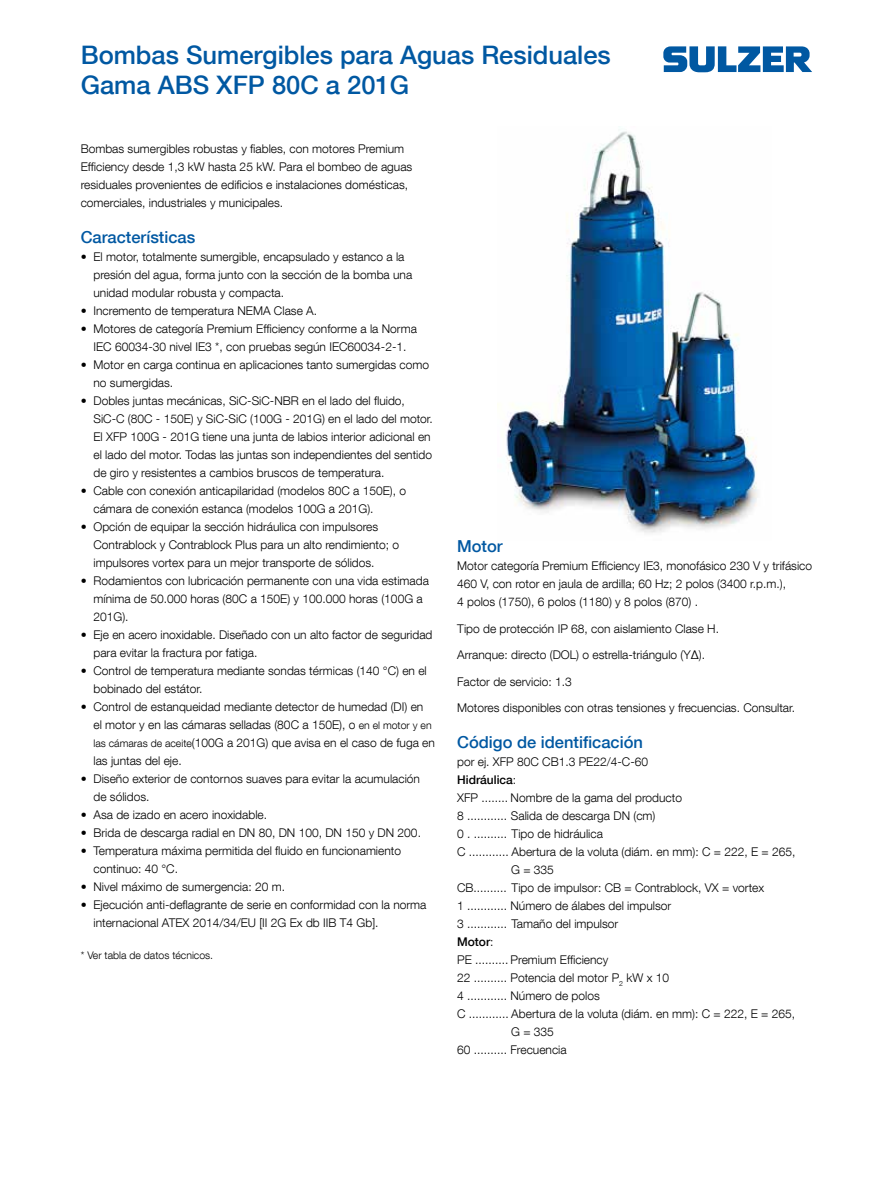
<style>
.page{position:relative;width:893px;height:1191px;background:#fff}
.page>*{position:absolute;margin:0;border:0;box-sizing:border-box;transform-origin:0 0}
.t1{font:500 25.5px/30px "Helvetica Neue LT Com";color:#0058a2}
.t2{font:500 16.5px "Helvetica Neue LT Com";color:#0058a2}
.t3{font:300 12px/18px "Helvetica Neue LT Com";color:#000}
.t4{font:500 12px "Helvetica Neue LT Com";color:#000}
.t5{font:300 10.5px "Helvetica Neue LT Com";color:#000}
.s1{font-size:10.5px}
.s2{font-weight:300}
</style>
<div class="page">
<svg style="left:663px;top:46px;width:149px;height:26px"></svg>
<img style="left:498px;top:131px;width:260px;height:402px">
<h1 class="t1" style="left:81px;top:40px;width:532px">Bombas Sumergibles para Aguas Residuales<br>Gama ABS XFP 80C a 201G</h1>
<p class="t3" style="left:81px;top:139px;width:333px">Bombas sumergibles robustas y fiables, con motores Premium Efficiency desde 1,3 kW hasta 25 kW. Para el bombeo de aguas residuales provenientes de edificios e instalaciones domésticas, comerciales, industriales y municipales.</p>
<h2 class="t2" style="left:81px;top:227px;width:116px">Características</h2>
<p class="t3" style="left:93px;top:247px;width:320px;text-indent:-13px">• El motor, totalmente sumergible, encapsulado y estanco a la presión del agua, forma junto con la sección de la bomba una unidad modular robusta y compacta.</p>
<p class="t3" style="left:81px;top:301px;width:238px">• Incremento de temperatura NEMA Clase A.</p>
<p class="t3" style="left:81px;top:319px;width:338px;text-align:center">• Motores de categoría Premium Efficiency conforme a la Norma<br>IEC 60034-30 nivel IE3 *, con pruebas según IEC60034-2-1.</p>
<p class="t3" style="left:93px;top:355px;width:337px;text-indent:-13px">• Motor en carga continua en aplicaciones tanto sumergidas como no sumergidas.</p>
<p class="t3" style="left:93px;top:391px;width:341px;text-indent:-13px">• Dobles juntas mecánicas, SiC-SiC-NBR en el lado del fluido, SiC-C (80C - 150E) y SiC-SiC (100G - 201G) en el lado del motor.<br>El XFP 100G - 201G tiene una junta de labios interior adicional en el lado del motor. Todas las juntas son independientes del sentido de giro y resistentes a cambios bruscos de temperatura.</p>
<p class="t3" style="left:93px;top:481px;width:314px;text-indent:-13px">• Cable con conexión anticapilaridad (modelos 80C a 150E), o cámara de conexión estanca (modelos 100G a 201G).</p>
<p class="t3" style="left:93px;top:517px;width:307px;text-indent:-13px">• Opción de equipar la sección hidráulica con impulsores<br>Contrablock y Contrablock Plus para un alto rendimiento; o impulsores vortex para un mejor transporte de sólidos.</p>
<p class="t3" style="left:93px;top:571px;width:337px;text-indent:-13px">• Rodamientos con lubricación permanente con una vida estimada mínima de 50.000 horas (80C a 150E) y 100.000 horas (100G a<br>201G).</p>
<p class="t3" style="left:93px;top:625px;width:341px;text-indent:-13px">• Eje en acero inoxidable. Diseñado con un alto factor de seguridad para evitar la fractura por fatiga.</p>
<p class="t3" style="left:93px;top:661px;width:335px;text-indent:-13px">• Control de temperatura mediante sondas térmicas (140 °C) en el bobinado del estátor.</p>
<p class="t3" style="left:93px;top:697px;width:343px;text-indent:-13px">• Control de estanqueidad mediante detector de humedad (DI) en<br>el motor y en las cámaras selladas (80C a 150E), o <span class="s1">en el motor y en las cámaras de aceite</span>(100G a 201G) que avisa en el caso de fuga en las juntas del eje.</p>
<p class="t3" style="left:93px;top:769px;width:328px;text-indent:-13px">• Diseño exterior de contornos suaves para evitar la acumulación de sólidos.</p>
<p class="t3" style="left:81px;top:805px;width:188px">• Asa de izado en acero inoxidable.</p>
<p class="t3" style="left:81px;top:823px;width:342px">• Brida de descarga radial en DN 80, DN 100, DN 150 y DN 200.</p>
<p class="t3" style="left:93px;top:841px;width:309px;text-indent:-13px">• Temperatura máxima permitida del fluido en funcionamiento continuo: 40 °C.</p>
<p class="t3" style="left:81px;top:877px;width:206px">• Nivel máximo de sumergencia: 20 m.</p>
<p class="t3" style="left:93px;top:895px;width:334px;text-indent:-13px">• Ejecución anti-deflagrante de serie en conformidad con la norma internacional ATEX 2014/34/EU [II 2G Ex db IIB T4 Gb].</p>
<p class="t5" style="left:81px;top:948px;width:134px">* Ver tabla de datos técnicos.</p>
<h2 class="t2" style="left:457px;top:536px;width:47px">Motor</h2>
<p class="t3" style="left:457px;top:557px;width:357px">Motor categoría Premium Efficiency IE3, monofásico 230 V y trifásico<br>460 V, con rotor en jaula de ardilla; 60 Hz; 2 polos (3400 r.p.m.),<br>4 polos (1750), 6 polos (1180) y 8 polos (870) .</p>
<p class="t3" style="left:457px;top:619px;width:263px">Tipo de protección IP 68, con aislamiento Clase H.</p>
<p class="t3" style="left:457px;top:646px;width:249px">Arranque: directo (DOL) o estrella-triángulo (YΔ).</p>
<p class="t3" style="left:457px;top:672px;width:116px">Factor de servicio: 1.3</p>
<p class="t3" style="left:457px;top:699px;width:340px">Motores disponibles con otras tensiones y frecuencias. Consultar.</p>
<h2 class="t2" style="left:457px;top:732px;width:187px">Código de identificación</h2>
<p class="t3" style="left:457px;top:753px;width:192px">por ej. XFP 80C CB1.3 PE22/4-C-60</p>
<p class="t4" style="left:457px;top:773px;width:61px">Hidráulica<span class="s2">:</span></p>
<p class="t3" style="left:457px;top:789px;width:226px">XFP ........ Nombre de la gama del producto</p>
<p class="t3" style="left:457px;top:807px;width:200px">8 ............ Salida de descarga DN (cm)</p>
<p class="t3" style="left:457px;top:825px;width:147px">0 . .......... Tipo de hidráulica</p>
<p class="t3" style="left:457px;top:843px;width:340px">C ............ Abertura de la voluta (diám. en mm): C = 222, E = 265,</p>
<p class="t3" style="left:511px;top:861px;width:44px">G = 335</p>
<p class="t3" style="left:457px;top:879px;width:309px">CB.......... Tipo de impulsor: CB = Contrablock, VX = vortex</p>
<p class="t3" style="left:457px;top:897px;width:216px">1 ............ Número de álabes del impulsor</p>
<p class="t3" style="left:457px;top:915px;width:163px">3 ............ Tamaño del impulsor</p>
<p class="t4" style="left:457px;top:935px;width:38px">Motor<span class="s2">:</span></p>
<p class="t3" style="left:457px;top:951px;width:153px">PE .......... Premium Efficiency</p>
<p class="t3" style="left:457px;top:969px;width:213px">22 .......... Potencia del motor P<sub>2</sub> kW x 10</p>
<p class="t3" style="left:457px;top:987px;width:144px">4 ............ Número de polos</p>
<p class="t3" style="left:457px;top:1005px;width:340px">C ............ Abertura de la voluta (diám. en mm): C = 222, E = 265,</p>
<p class="t3" style="left:511px;top:1023px;width:44px">G = 335</p>
<p class="t3" style="left:457px;top:1041px;width:111px">60 .......... Frecuencia</p>
</div>
